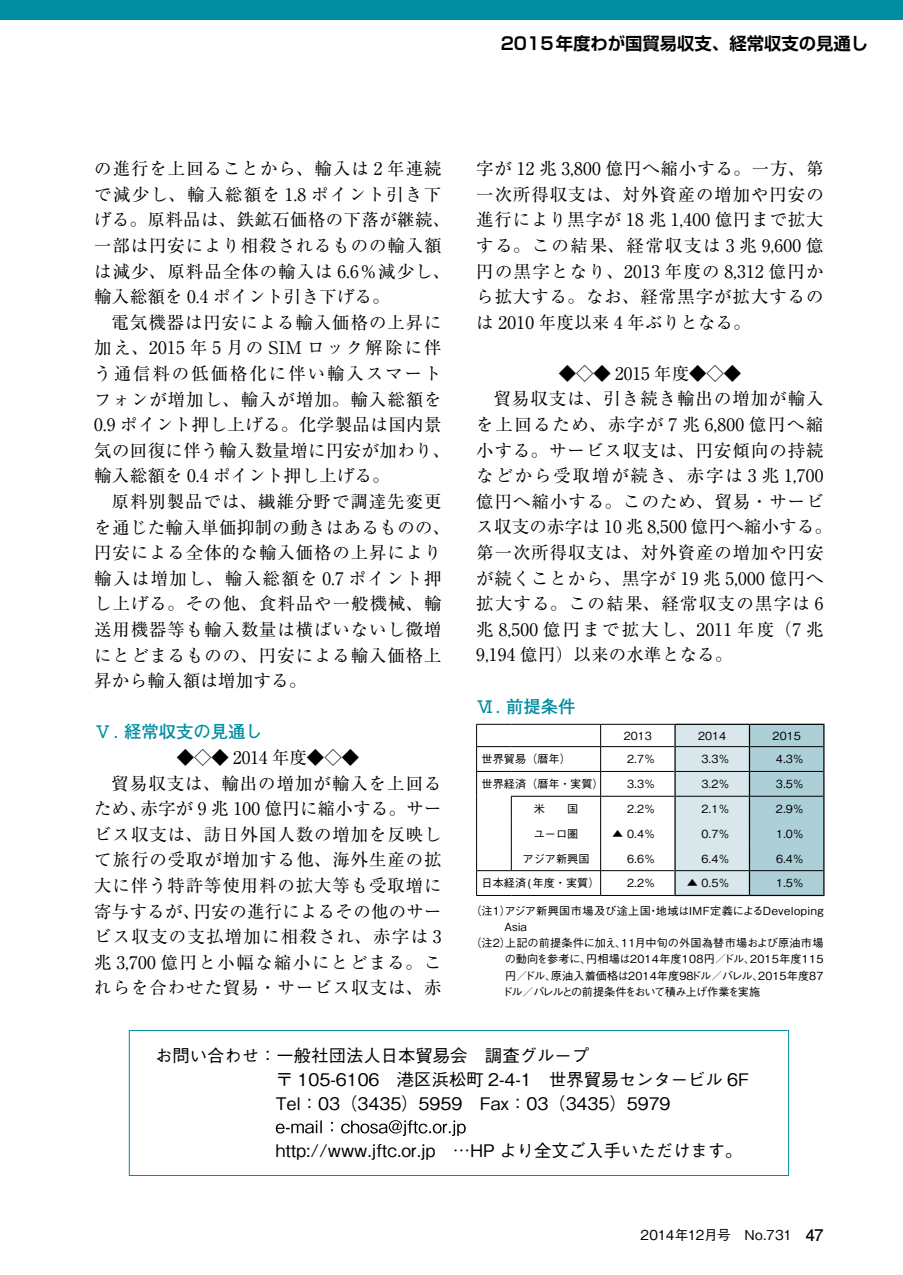
<style>
.page{position:relative;width:903px;height:1275px;background:#fff}
.page>*{position:absolute;margin:0;border:0;box-sizing:border-box;transform-origin:0 0}
.t1{font:17.32px/25.6px "Ryumin Pro";letter-spacing:.06em;color:#000}
.t2{font:500 17.32px/23.6px "Gothic BBB Pro";color:#000}
.t3{font:17.32px "Ryumin Pro";letter-spacing:.02em;color:#000}
.t4{font:17.32px "Ryumin Pro";letter-spacing:.13em;color:#000}
.t5{font:700 17.32px "Shin Go Pro De";color:#000}
.t6{font:17.32px "Ryumin Pro";letter-spacing:.09em;color:#000}
.t7{font:17.32px "Ryumin Pro";letter-spacing:.095em;color:#000}
.t8{font:17.32px "Ryumin Pro";letter-spacing:.11em;color:#000}
.t9{font:17.32px "Ryumin Pro";letter-spacing:.08em;color:#000}
.t10{font:700 17.32px "Futo Go B101 Pro";color:#008da2}
.t11{font:500 13.65px "Gothic BBB Pro";letter-spacing:-.005em;color:#000}
.t12{font:500 11.2px "Gothic BBB Pro";color:#000}
.t13{font:500 11.2px "Gothic BBB Pro";letter-spacing:.02em;color:#000}
.t14{font:500 11.2px "Gothic BBB Pro";letter-spacing:.04em;color:#000}
.t15{font:500 11.2px "Gothic BBB Pro";letter-spacing:-.09em;color:#000}
.s1{font-family:"Futo Go B101 Pro";font-weight:700;font-size:16.1px}
</style>
<div class="page">
<div style="left:0;top:0;width:903px;height:20px;background:#008da2"></div>
<div style="left:129px;top:1030px;width:660px;height:146px;border:1px solid #008da2"></div>
<svg style="left:276px;top:1120px;width:190px;height:16px"></svg>
<hr style="left:476px;top:724px;width:35px;height:1px;background:#000">
<hr style="left:511px;top:724px;width:90px;height:1px;background:#000">
<hr style="left:601px;top:724px;width:73px;height:1px;background:#000">
<hr style="left:476px;top:746px;width:35px;height:1px;background:#000">
<hr style="left:511px;top:746px;width:90px;height:1px;background:#000">
<hr style="left:601px;top:746px;width:73px;height:1px;background:#000">
<hr style="left:476px;top:771px;width:35px;height:1px;background:#000">
<hr style="left:511px;top:771px;width:90px;height:1px;background:#000">
<hr style="left:601px;top:771px;width:73px;height:1px;background:#000">
<hr style="left:511px;top:796px;width:90px;height:1px;background:#000">
<hr style="left:601px;top:796px;width:73px;height:1px;background:#000">
<svg style="left:511px;top:796px;width:1px;height:74px"></svg>
<hr style="left:476px;top:870px;width:35px;height:1px;background:#000">
<svg style="left:476px;top:725px;width:1px;height:170px"></svg>
<hr style="left:511px;top:870px;width:90px;height:1px;background:#000">
<hr style="left:601px;top:870px;width:73px;height:1px;background:#000">
<svg style="left:600px;top:725px;width:1px;height:170px"></svg>
<hr style="left:476px;top:895px;width:35px;height:1px;background:#000">
<hr style="left:511px;top:895px;width:90px;height:1px;background:#000">
<hr style="left:601px;top:895px;width:73px;height:1px;background:#000">
<hr style="left:674px;top:724px;width:75px;height:1px;background:#000">
<hr style="left:674px;top:725px;width:2px;height:22px;background:#000">
<hr style="left:674px;top:747px;width:2px;height:24px;background:#000">
<hr style="left:674px;top:771px;width:2px;height:25px;background:#000">
<hr style="left:674px;top:796px;width:2px;height:25px;background:#000">
<hr style="left:674px;top:821px;width:2px;height:25px;background:#000">
<hr style="left:674px;top:846px;width:2px;height:25px;background:#000">
<hr style="left:674px;top:871px;width:2px;height:24px;background:#000">
<svg style="left:675px;top:724px;width:149px;height:171px;background:#b8d0d7"></svg>
<hr style="left:674px;top:895px;width:75px;height:1px;background:#000">
<hr style="left:749px;top:895px;width:75px;height:1px;background:#000">
<p class="t5" style="left:501px;top:29px;width:369px">2015年度わが国貿易収支、経常収支の見通し</p>
<p class="t1" style="left:94px;top:155px;width:358px">の進行を上回ることから、輸入は 2 年連続で減少し、輸入総額を 1.8 ポイント引き下げる。原料品は、鉄鉱石価格の下落が継続、一部は円安により相殺されるものの輸入額は減少、原料品全体の輸入は 6.6％減少し、輸入総額を 0.4 ポイント引き下げる。</p>
<p class="t1" style="left:94px;top:308px;width:358px;text-indent:17px">電気機器は円安による輸入価格の上昇に加え、2015 年 5 月の SIM ロック解除に伴う通信料の低価格化に伴い輸入スマートフォンが増加し、輸入が増加。輸入総額を<br>0.9 ポイント押し上げる。化学製品は国内景気の回復に伴う輸入数量増に円安が加わり、輸入総額を 0.4 ポイント押し上げる。</p>
<p class="t1" style="left:94px;top:488px;width:358px;text-indent:17px">原料別製品では、繊維分野で調達先変更を通じた輸入単価抑制の動きはあるものの、円安による全体的な輸入価格の上昇により輸入は増加し、輸入総額を 0.7 ポイント押し上げる。その他、食料品や一般機械、輸送用機器等も輸入数量は横ばいないし微増にとどまるものの、円安による輸入価格上昇から輸入額は増加する。</p>
<p class="t10" style="left:94px;top:718px;width:170px">Ⅴ. 経常収支の見通し</p>
<p class="t1" style="left:177px;top:743px;width:184px">◆◇◆ 2014 年度◆◇◆</p>
<p class="t1" style="left:112px;top:769px;width:331px">貿易収支は、輸出の増加が輸入を上回る</p>
<p class="t3" style="left:94px;top:795px;width:349px">ため、赤字が 9 兆 100 億円に縮小する。サー</p>
<p class="t1" style="left:94px;top:820px;width:349px">ビス収支は、訪日外国人数の増加を反映し</p>
<p class="t1" style="left:94px;top:846px;width:349px">て旅行の受取が増加する他、海外生産の拡</p>
<p class="t1" style="left:94px;top:871px;width:349px">大に伴う特許等使用料の拡大等も受取増に</p>
<p class="t3" style="left:94px;top:897px;width:349px">寄与するが、円安の進行によるその他のサー</p>
<p class="t1" style="left:94px;top:923px;width:349px">ビス収支の支払増加に相殺され、赤字は 3</p>
<p class="t6" style="left:94px;top:949px;width:349px">兆 3,700 億円と小幅な縮小にとどまる。こ</p>
<p class="t1" style="left:94px;top:974px;width:349px">れらを合わせた貿易・サービス収支は、赤</p>
<p class="t1" style="left:476px;top:155px;width:349px;text-align:justify">字が 12 兆 3,800 億円へ縮小する。一方、第一次所得収支は、対外資産の増加や円安の進行により黒字が 18 兆 1,400 億円まで拡大する。この結果、経常収支は 3 兆 9,600 億円の黒字となり、2013 年度の 8,312 億円から拡大する。なお、経常黒字が拡大するのは 2010 年度以来 4 年ぶりとなる。</p>
<p class="t1" style="left:559px;top:359px;width:184px">◆◇◆ 2015 年度◆◇◆</p>
<p class="t1" style="left:494px;top:385px;width:331px">貿易収支は、引き続き輸出の増加が輸入</p>
<p class="t7" style="left:476px;top:411px;width:349px">を上回るため、赤字が 7 兆 6,800 億円へ縮</p>
<p class="t1" style="left:476px;top:436px;width:349px">小する。サービス収支は、円安傾向の持続</p>
<p class="t8" style="left:476px;top:462px;width:349px">などから受取増が続き、赤字は 3 兆 1,700</p>
<p class="t1" style="left:476px;top:487px;width:349px">億円へ縮小する。このため、貿易・サービ</p>
<p class="t3" style="left:476px;top:513px;width:357px">ス収支の赤字は 10 兆 8,500 億円へ縮小する。</p>
<p class="t1" style="left:476px;top:539px;width:349px">第一次所得収支は、対外資産の増加や円安</p>
<p class="t1" style="left:476px;top:564px;width:349px">が続くことから、黒字が 19 兆 5,000 億円へ</p>
<p class="t9" style="left:476px;top:590px;width:349px">拡大する。この結果、経常収支の黒字は 6</p>
<p class="t4" style="left:476px;top:616px;width:349px">兆 8,500 億円まで拡大し、2011 年度（7 兆</p>
<p class="t3" style="left:476px;top:641px;width:258px">9,194 億円）以来の水準となる。</p>
<p class="t10" style="left:476px;top:692px;width:101px">Ⅵ. 前提条件</p>
<p class="t12" style="left:624px;top:726px;width:30px">2013</p>
<p class="t12" style="left:698px;top:726px;width:30px">2014</p>
<p class="t12" style="left:773px;top:726px;width:30px">2015</p>
<p class="t12" style="left:481px;top:750px;width:91px">世界貿易（暦年）</p>
<p class="t12" style="left:627px;top:750px;width:30px">2.7％</p>
<p class="t12" style="left:701px;top:750px;width:30px">3.3％</p>
<p class="t12" style="left:776px;top:750px;width:30px">4.3％</p>
<p class="t12" style="left:482px;top:775px;width:124px">世界経済（暦年・実質）</p>
<p class="t12" style="left:627px;top:775px;width:30px">3.3％</p>
<p class="t12" style="left:701px;top:775px;width:30px">3.2％</p>
<p class="t12" style="left:776px;top:775px;width:30px">3.5％</p>
<p class="t12" style="left:534px;top:800px;width:46px">米　　国</p>
<p class="t12" style="left:627px;top:800px;width:30px">2.2％</p>
<p class="t12" style="left:701px;top:800px;width:30px">2.1％</p>
<p class="t12" style="left:776px;top:800px;width:30px">2.9％</p>
<p class="t12" style="left:534px;top:824px;width:46px">ユーロ圏</p>
<p class="t12" style="left:612px;top:824px;width:44px">▲ 0.4％</p>
<p class="t12" style="left:701px;top:824px;width:30px">0.7％</p>
<p class="t12" style="left:776px;top:824px;width:30px">1.0％</p>
<p class="t12" style="left:522px;top:849px;width:68px">アジア新興国</p>
<p class="t12" style="left:627px;top:849px;width:30px">6.6％</p>
<p class="t12" style="left:701px;top:849px;width:30px">6.4％</p>
<p class="t12" style="left:776px;top:849px;width:30px">6.4％</p>
<p class="t12" style="left:482px;top:874px;width:119px">日本経済(年度・実質）</p>
<p class="t12" style="left:627px;top:874px;width:30px">2.2％</p>
<p class="t12" style="left:687px;top:874px;width:44px">▲ 0.5％</p>
<p class="t12" style="left:776px;top:874px;width:30px">1.5％</p>
<p class="t14" style="left:470px;top:902px;width:355px">（注１）アジア新興国市場及び途上国・地域はIMF定義によるDeveloping</p>
<p class="t12" style="left:504px;top:918px;width:24px">Asia</p>
<p class="t13" style="left:470px;top:934px;width:355px">（注２）上記の前提条件に加え、11月中旬の外国為替市場および原油市場</p>
<p class="t13" style="left:505px;top:950px;width:320px">の動向を参考に、円相場は2014年度108円／ドル、2015年度115</p>
<p class="t12" style="left:505px;top:966px;width:320px">円／ドル、原油入着価格は2014年度98ドル／バレル、2015年度87</p>
<p class="t15" style="left:502px;top:982px;width:260px">ドル／バレルとの前提条件をおいて積み上げ作業を実施</p>
<p class="t2" style="left:276px;top:1042px;width:475px;text-indent:-121px">お問い合わせ：一般社団法人日本貿易会　調査グループ<br>〒 105-6106　港区浜松町 2-4-1　世界貿易センタービル 6F<br>Tel：03（3435）5959　Fax：03（3435）5979</p>
<p class="t2" style="left:276px;top:1136px;width:468px">http://www.jftc.or.jp　…HP より全文ご入手いただけます。</p>
<p class="t11" style="left:640px;top:1224px;width:185px">2014年12月号　No.731　<span class="s1">47</span></p>
</div>
